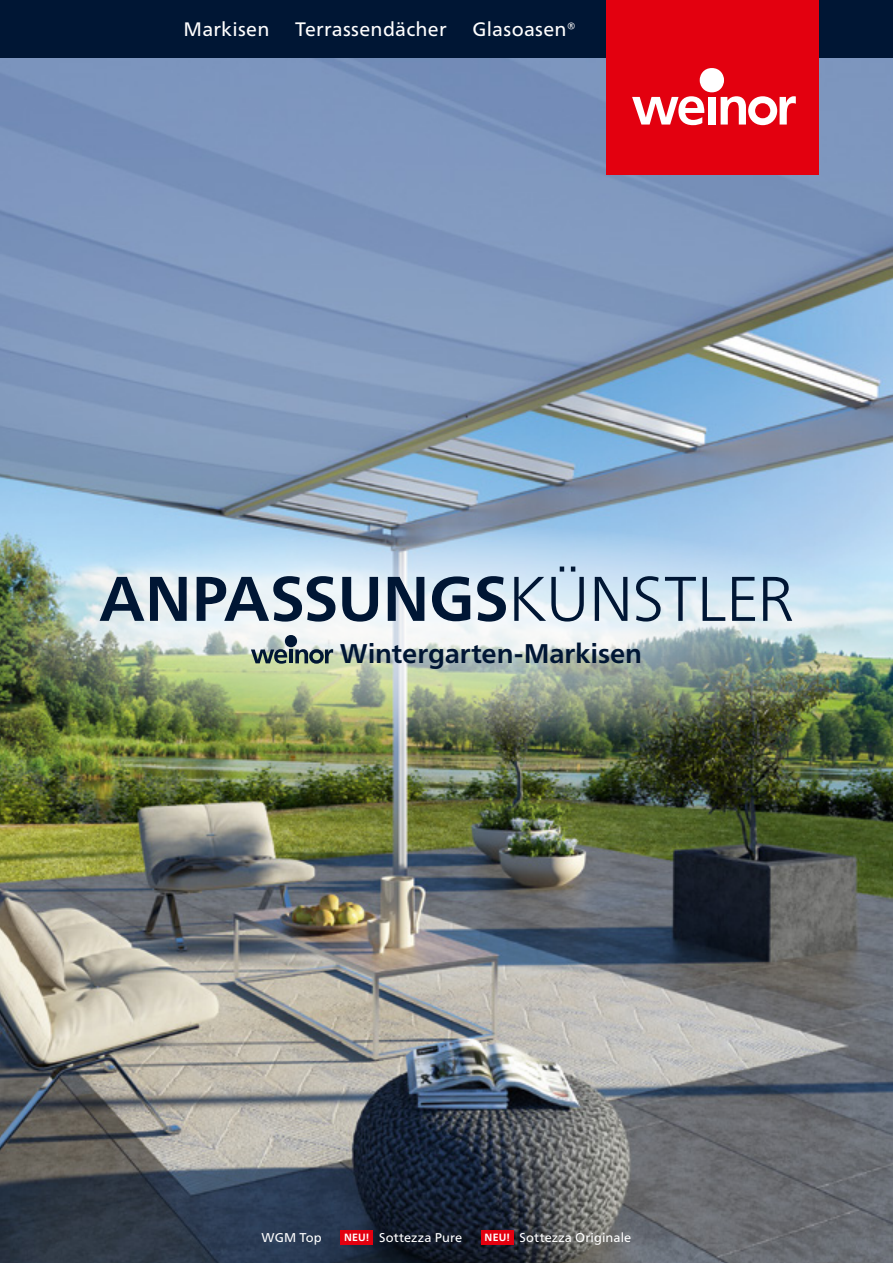
<style>
.page{position:relative;width:893px;height:1263px;background:#fff}
.page>*{position:absolute;margin:0;border:0;box-sizing:border-box;transform-origin:0 0}
.t1{font:700 63px "Frutiger Neue LTW1 G";letter-spacing:-.01em;color:#001634}
.t2{font:700 27px "Frutiger Neue LTW1 G";letter-spacing:-.005em;color:#001634}
.t3{font:19.5px "Frutiger Neue LTW1 G";letter-spacing:.015em;color:#fff}
.t4{font:12.75px "Frutiger Neue LTW1 G";letter-spacing:.01em;color:#fff}
.s1{font-weight:300}
.s2{font-weight:700;font-size:10.5px}
</style>
<div class="page">
<img style="left:0;top:57px;width:893px;height:1206px">
<img style="left:0;top:525px;width:893px;height:223px">
<svg style="left:251px;top:649px;width:36px;height:15px"></svg>
<hr style="left:289px;top:649px;width:4px;height:14px;background:#001634">
<div style="left:285px;top:635px;width:12px;height:12px;background:#001634;border-radius:50%"></div>
<svg style="left:295px;top:649px;width:38px;height:15px"></svg>
<div style="left:341px;top:1230px;width:32px;height:15px;background:#e3000f"></div>
<div style="left:481px;top:1230px;width:32px;height:15px;background:#e3000f"></div>
<div style="left:0;top:0;width:893px;height:57px;background:#001634"></div>
<div style="left:606px;top:0;width:213px;height:174px;background:#e3000f"></div>
<svg style="left:632px;top:96px;width:72px;height:29px"></svg>
<div style="left:708px;top:97px;width:7px;height:28px;background:#fff"></div>
<div style="left:700px;top:68px;width:24px;height:24px;background:#fff;border-radius:50%"></div>
<svg style="left:721px;top:96px;width:75px;height:29px"></svg>
<h3 class="t3" style="left:183px;top:18px;width:88px">Markisen</h3>
<h3 class="t3" style="left:295px;top:18px;width:153px">Terrassendächer</h3>
<h3 class="t3" style="left:472px;top:18px;width:105px">Glasoasen®</h3>
<h1 class="t1" style="left:99px;top:562px;width:696px">ANPASSUNGS<span class="s1">KÜNSTLER</span></h1>
<h2 class="t2" style="left:340px;top:638px;width:304px">Wintergarten-Markisen</h2>
<p class="t4" style="left:262px;top:1230px;width:62px">WGM Top</p>
<p class="t4" style="left:344px;top:1230px;width:120px"><span class="s2">NEU!</span> Sottezza Pure</p>
<p class="t4" style="left:485px;top:1230px;width:148px"><span class="s2">NEU!</span> Sottezza Originale</p>
</div>
